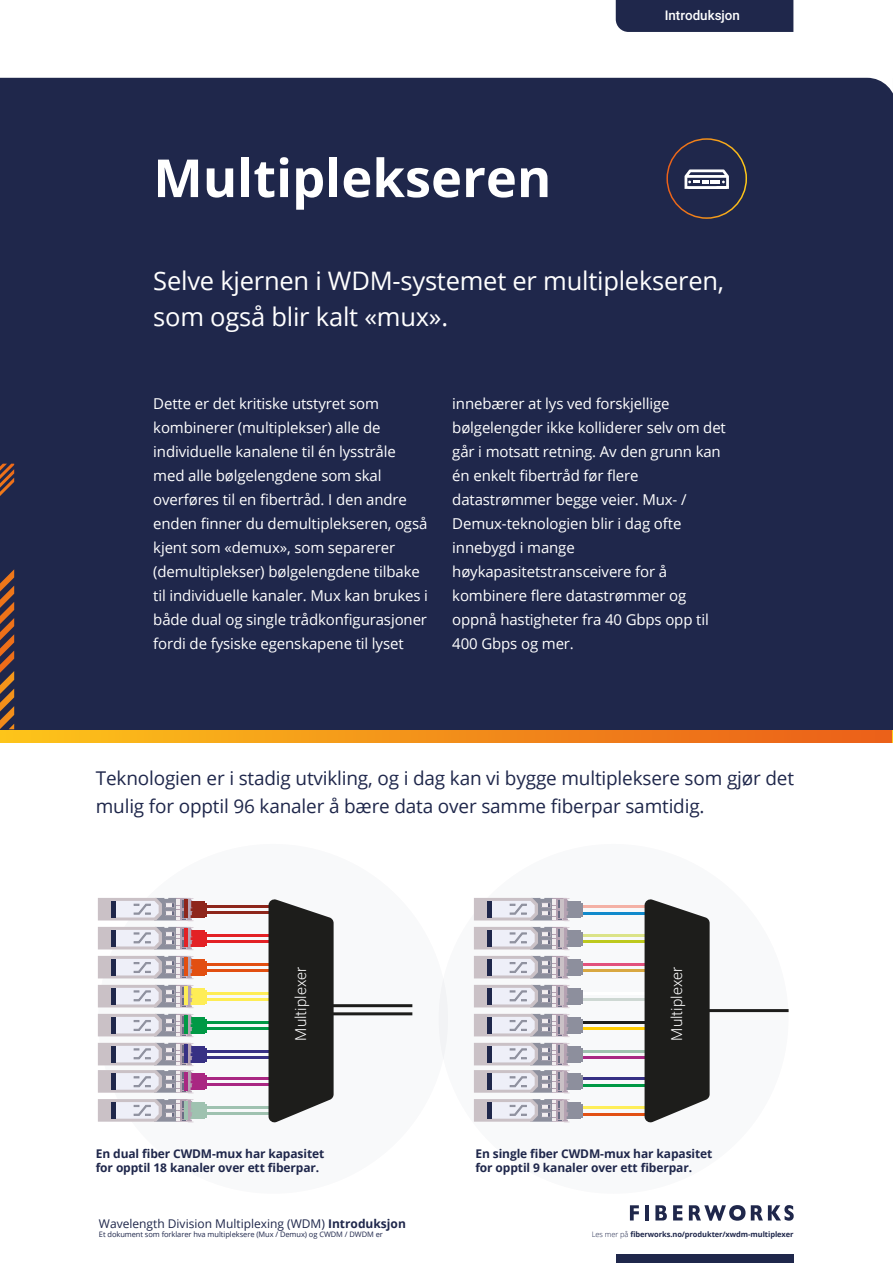
<style>
.page{position:relative;width:893px;height:1263px;background:#fff}
.page>*{position:absolute;margin:0;border:0;box-sizing:border-box;transform-origin:0 0}
.t1{font:700 52.5px "Open Sans";color:#fff}
.t2{font:25.5px/36px "Open Sans";letter-spacing:-.01em;color:#fff}
.t3{font:18.9px/27.6px "Open Sans";letter-spacing:-.01em;color:#1f274b}
.t4{font:300 15.3px "Roboto";color:#fff}
.t5{font:15px/24px "Open Sans";letter-spacing:-.01em;color:#fff}
.t6{font:500 13.35px "Roboto";color:#fff}
.t7{font:700 12px/14.4px "Open Sans";letter-spacing:-.01em;color:#1f274b}
.t8{font:12px "Open Sans";color:#1f274b}
.t9{font:7.5px "Open Sans";letter-spacing:-.01em;color:#1f274b}
.t10{font:700 7.5px "Open Sans";letter-spacing:-.01em;color:#1f274b}
.s1{font-weight:700}
.s2{font-weight:300}
</style>
<div class="page">
<div style="left:0;top:78px;width:892px;height:652px;background:#1f274b"></div>
<svg style="left:0;top:730px;width:892px;height:12px;background:#f39019"></svg>
<svg style="left:892px;top:92px;width:1px;height:650px"></svg>
<div style="left:439px;top:844px;width:350px;height:350px;background:#f8f9fa;border-radius:50%"></div>
<hr style="left:580px;top:905px;width:68px;height:3px;background:#f4b1a5">
<hr style="left:580px;top:934px;width:68px;height:3px;background:#dbe387">
<hr style="left:580px;top:963px;width:68px;height:3px;background:#e2517c">
<hr style="left:580px;top:992px;width:68px;height:3px;background:#fff">
<hr style="left:580px;top:1021px;width:68px;height:3px;background:#1d1e1c">
<hr style="left:580px;top:1050px;width:68px;height:3px;background:#9fc1af">
<hr style="left:580px;top:1077px;width:68px;height:3px;background:#363084">
<hr style="left:580px;top:1106px;width:68px;height:3px;background:#feee58">
<hr style="left:580px;top:912px;width:68px;height:2px;background:#118acc">
<hr style="left:580px;top:941px;width:68px;height:2px;background:#bdc91d">
<hr style="left:580px;top:970px;width:68px;height:2px;background:#d9a841">
<hr style="left:580px;top:999px;width:68px;height:2px;background:#ced8d3">
<hr style="left:580px;top:1028px;width:68px;height:2px;background:#ffcc03">
<hr style="left:580px;top:1057px;width:68px;height:2px;background:#a92883">
<hr style="left:580px;top:1084px;width:68px;height:2px;background:#009945">
<hr style="left:580px;top:1113px;width:68px;height:2px;background:#e25014">
<svg style="left:645px;top:899px;width:65px;height:224px;background:#323230"></svg>
<hr style="left:706px;top:1009px;width:83px;height:3px;background:#1d1d1b">
<div style="left:98px;top:844px;width:350px;height:350px;background:#f8f9fa;border-radius:50%"></div>
<div style="left:188px;top:901px;width:16px;height:17px;background:#8e261b"></div>
<div style="left:194px;top:903px;width:13px;height:13px;background:#8e261b"></div>
<div style="left:188px;top:930px;width:16px;height:17px;background:#e32125"></div>
<div style="left:194px;top:932px;width:13px;height:13px;background:#e32125"></div>
<div style="left:188px;top:959px;width:16px;height:17px;background:#e24f11"></div>
<div style="left:194px;top:961px;width:13px;height:13px;background:#e24f11"></div>
<div style="left:188px;top:988px;width:16px;height:17px;background:#feed56"></div>
<div style="left:194px;top:990px;width:13px;height:13px;background:#feed56"></div>
<div style="left:188px;top:1017px;width:16px;height:17px;background:#009945"></div>
<div style="left:194px;top:1019px;width:13px;height:13px;background:#009945"></div>
<div style="left:188px;top:1046px;width:16px;height:17px;background:#373084"></div>
<div style="left:194px;top:1048px;width:13px;height:13px;background:#373084"></div>
<div style="left:188px;top:1074px;width:16px;height:16px;background:#a92782"></div>
<div style="left:194px;top:1075px;width:13px;height:13px;background:#a92782"></div>
<div style="left:188px;top:1103px;width:16px;height:16px;background:#9fc2b0"></div>
<div style="left:194px;top:1104px;width:13px;height:13px;background:#9fc2b0"></div>
<hr style="left:204px;top:905px;width:68px;height:3px;background:#8e261b">
<hr style="left:204px;top:934px;width:68px;height:3px;background:#e32125">
<hr style="left:204px;top:963px;width:68px;height:3px;background:#e24f11">
<hr style="left:204px;top:992px;width:68px;height:3px;background:#feed56">
<hr style="left:204px;top:1021px;width:68px;height:3px;background:#009945">
<hr style="left:204px;top:1050px;width:68px;height:3px;background:#373084">
<hr style="left:204px;top:1077px;width:68px;height:3px;background:#a92782">
<hr style="left:204px;top:1106px;width:68px;height:3px;background:#9fc2b0">
<hr style="left:204px;top:911px;width:68px;height:2px;background:#8e261b">
<hr style="left:204px;top:940px;width:68px;height:2px;background:#e32125">
<hr style="left:204px;top:969px;width:68px;height:2px;background:#e24f11">
<hr style="left:204px;top:998px;width:68px;height:2px;background:#feed56">
<hr style="left:204px;top:1027px;width:68px;height:2px;background:#009945">
<hr style="left:204px;top:1056px;width:68px;height:2px;background:#373084">
<hr style="left:204px;top:1083px;width:68px;height:2px;background:#a92782">
<hr style="left:204px;top:1112px;width:68px;height:2px;background:#9fc2b0">
<svg style="left:269px;top:899px;width:65px;height:224px;background:#323231"></svg>
<svg style="left:98px;top:898px;width:96px;height:23px"></svg>
<svg style="left:98px;top:927px;width:96px;height:23px"></svg>
<svg style="left:98px;top:956px;width:96px;height:23px"></svg>
<svg style="left:98px;top:985px;width:96px;height:23px"></svg>
<svg style="left:98px;top:1014px;width:96px;height:23px"></svg>
<svg style="left:98px;top:1043px;width:96px;height:50px"></svg>
<svg style="left:98px;top:1099px;width:96px;height:23px"></svg>
<div style="left:666px;top:138px;width:81px;height:81px;border:2px solid #fff;border-radius:50%"></div>
<svg style="left:684px;top:169px;width:45px;height:20px"></svg>
<div style="left:564px;top:901px;width:16px;height:17px;background:#8d8f9d"></div>
<div style="left:570px;top:903px;width:13px;height:13px;background:#8d8f9d"></div>
<div style="left:564px;top:930px;width:16px;height:17px;background:#8d8f9d"></div>
<div style="left:570px;top:932px;width:13px;height:13px;background:#8d8f9d"></div>
<div style="left:564px;top:959px;width:16px;height:17px;background:#8d8f9d"></div>
<div style="left:570px;top:961px;width:13px;height:13px;background:#8d8f9d"></div>
<div style="left:564px;top:988px;width:16px;height:17px;background:#8d8f9d"></div>
<div style="left:570px;top:990px;width:13px;height:13px;background:#8d8f9d"></div>
<div style="left:564px;top:1017px;width:16px;height:17px;background:#8d8f9d"></div>
<div style="left:570px;top:1019px;width:13px;height:13px;background:#8d8f9d"></div>
<div style="left:564px;top:1046px;width:16px;height:17px;background:#8d8f9d"></div>
<div style="left:570px;top:1048px;width:13px;height:13px;background:#8d8f9d"></div>
<div style="left:564px;top:1074px;width:16px;height:16px;background:#8d8f9d"></div>
<div style="left:570px;top:1075px;width:13px;height:13px;background:#8d8f9d"></div>
<div style="left:564px;top:1103px;width:16px;height:16px;background:#8d8f9d"></div>
<div style="left:570px;top:1104px;width:13px;height:13px;background:#8d8f9d"></div>
<svg style="left:474px;top:898px;width:96px;height:23px"></svg>
<svg style="left:474px;top:927px;width:96px;height:23px"></svg>
<svg style="left:474px;top:956px;width:96px;height:23px"></svg>
<svg style="left:474px;top:985px;width:96px;height:23px"></svg>
<svg style="left:474px;top:1014px;width:96px;height:23px"></svg>
<svg style="left:474px;top:1043px;width:96px;height:50px"></svg>
<svg style="left:474px;top:1099px;width:96px;height:23px"></svg>
<hr style="left:329px;top:1012px;width:83px;height:3px;background:#1d1d1b">
<hr style="left:329px;top:1004px;width:83px;height:3px;background:#1d1d1b">
<svg style="left:630px;top:1205px;width:9px;height:15px"></svg>
<hr style="left:645px;top:1205px;width:4px;height:15px;background:#1f274b">
<svg style="left:655px;top:1205px;width:12px;height:15px"></svg>
<svg style="left:673px;top:1205px;width:9px;height:15px"></svg>
<svg style="left:689px;top:1205px;width:56px;height:16px"></svg>
<svg style="left:751px;top:1205px;width:43px;height:16px"></svg>
<div style="left:616px;top:0;width:177px;height:32px;background:#1f274b"></div>
<div style="left:616px;top:1254px;width:178px;height:9px;background:#1f274b"></div>
<svg style="left:0;top:464px;width:14px;height:265px;background:#65433a"></svg>
<h1 class="t1" style="left:153px;top:141px;width:400px">Multiplekseren</h1>
<p class="t6" style="left:665px;top:6px;width:77px">Introduksjon</p>
<h2 class="t2" style="left:153px;top:262px;width:572px">Selve kjernen i WDM-systemet er multiplekseren, som også blir kalt «mux».</h2>
<p class="t5" style="left:153px;top:391px;width:276px">Dette er det kritiske utstyret som kombinerer (multiplekser) alle de individuelle kanalene til én lysstråle med alle bølgelengdene som skal overføres til en fibertråd. I den andre enden finner du demultiplekseren, også kjent som «demux», som separerer (demultiplekser) bølgelengdene tilbake til individuelle kanaler. Mux kan brukes i både dual og single trådkonfigurasjoner fordi de fysiske egenskapene til lyset</p>
<p class="t5" style="left:452px;top:391px;width:275px">innebærer at lys ved forskjellige bølgelengder ikke kolliderer selv om det går i motsatt retning. Av den grunn kan én enkelt fibertråd før flere datastrømmer begge veier. Mux- /<br>Demux-teknologien blir i dag ofte innebygd i mange høykapasitetstransceivere for å kombinere flere datastrømmer og oppnå hastigheter fra 40 Gbps opp til<br>400 Gbps og mer.</p>
<p class="t3" style="left:96px;top:764px;width:700px">Teknologien er i stadig utvikling, og i dag kan vi bygge multipleksere som gjør det mulig for opptil 96 kanaler å bære data over samme fiberpar samtidig.</p>
<p class="t4" style="left:290px;top:1040px;width:75px;rotate:-90deg">Multiplexer</p>
<p class="t7" style="left:96px;top:1146px;width:230px">En dual fiber CWDM-mux har kapasitet for opptil 18 kanaler over ett fiberpar.</p>
<p class="t4" style="left:666px;top:1040px;width:75px;rotate:-90deg">Multiplexer</p>
<p class="t7" style="left:475px;top:1146px;width:238px">En single fiber CWDM-mux har kapasitet for opptil 9 kanaler over ett fiberpar.</p>
<p class="t8" style="left:99px;top:1216px;width:308px">Wavelength Division Multiplexing (WDM) <span class="s1">Introduksjon</span></p>
<p class="t9" style="left:99px;top:1229px;width:285px">Et dokument som forklarer hva multipleksere (Mux / Demux) og CWDM / DWDM er</p>
<p class="t10" style="left:592px;top:1229px;width:203px"><span class="s2">Les mer på</span> fiberworks.no/produkter/xwdm-multiplexer</p>
</div>
